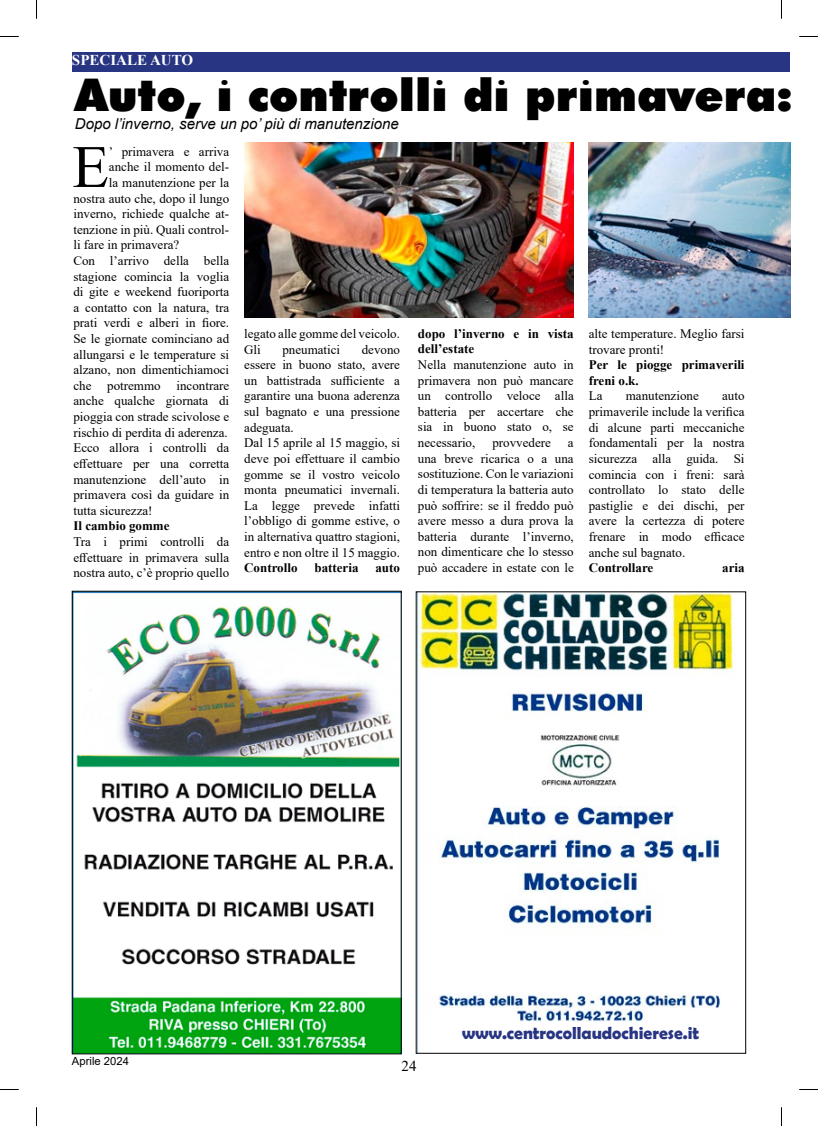
<style>
.page{position:relative;width:818px;height:1126px;background:#fff}
.page>*{position:absolute;margin:0;border:0;box-sizing:border-box;transform-origin:0 0}
.t1{font:60.12px "Times New Roman";color:#000}
.t2{font:900 45px "Futura";color:#000}
.t3{font:700 17.5px "Berlin Sans FB Demi";color:#283583}
.t4{font:italic 15px "Arial";color:#000}
.t5{font:700 15px "Times New Roman";color:#fff}
.t6{font:15px "Times New Roman";color:#000}
.t7{font:13px/15.6px "Times New Roman";color:#000;text-align:justify}
.t8{font:700 13px/15.6px "Times New Roman";color:#000}
.t9{font:11.25px "Arial";color:#000}
</style>
<div class="page">
<div style="left:781px;top:53px;width:8px;height:19px;background:#283583"></div>
<img style="left:588px;top:143px;width:201px;height:174px">
<div style="left:72px;top:53px;width:709px;height:19px;background:#283583"></div>
<img style="left:74px;top:593px;width:325px;height:458px">
<div style="left:72px;top:591px;width:329px;height:462px;border:1px solid #000"></div>
<img style="left:417px;top:593px;width:317px;height:458px">
<div style="left:452px;top:1022px;width:251px;height:25px;background:#fff"></div>
<img style="left:244px;top:143px;width:329px;height:174px">
<svg style="left:0;top:36px;width:19px;height:1px"></svg>
<svg style="left:799px;top:36px;width:18px;height:1px"></svg>
<svg style="left:0;top:1089px;width:19px;height:1px"></svg>
<svg style="left:799px;top:1089px;width:18px;height:1px"></svg>
<svg style="left:36px;top:0;width:1px;height:19px"></svg>
<svg style="left:36px;top:1107px;width:1px;height:18px"></svg>
<p class="t5" style="left:72px;top:49px;width:123px">SPECIALE AUTO</p>
<h2 class="t2" style="left:75px;top:63px;width:719px">Auto, i controlli di primavera:</h2>
<p class="t4" style="left:75px;top:114px;width:325px">Dopo l’inverno, serve un po’ più di manutenzione</p>
<h1 class="t1" style="left:72px;top:124px;width:38px">E</h1>
<p class="t7" style="left:109px;top:143px;width:122px">’ primavera e arriva</p>
<p class="t7" style="left:109px;top:159px;width:122px">anche il momento del-</p>
<p class="t7" style="left:109px;top:174px;width:122px">la manutenzione per la</p>
<p class="t7" style="left:73px;top:190px;width:157px">nostra auto che, dopo il lungo</p>
<p class="t7" style="left:73px;top:205px;width:157px">inverno, richiede qualche at-</p>
<p class="t7" style="left:73px;top:221px;width:157px">tenzione in più. Quali control-</p>
<p class="t7" style="left:73px;top:237px;width:107px">li fare in primavera?</p>
<p class="t7" style="left:73px;top:252px;width:157px">Con l’arrivo della bella</p>
<p class="t7" style="left:73px;top:268px;width:157px">stagione comincia la voglia</p>
<p class="t7" style="left:73px;top:283px;width:157px">di gite e weekend fuoriporta</p>
<p class="t7" style="left:73px;top:299px;width:157px">a contatto con la natura, tra</p>
<p class="t7" style="left:73px;top:315px;width:157px">prati verdi e alberi in fiore.</p>
<p class="t7" style="left:73px;top:330px;width:157px">Se le giornate cominciano ad</p>
<p class="t7" style="left:73px;top:346px;width:157px">allungarsi e le temperature si</p>
<p class="t7" style="left:73px;top:361px;width:157px">alzano, non dimentichiamoci</p>
<p class="t7" style="left:73px;top:377px;width:157px">che potremmo incontrare</p>
<p class="t7" style="left:73px;top:393px;width:157px">anche qualche giornata di</p>
<p class="t7" style="left:73px;top:408px;width:157px">pioggia con strade scivolose e</p>
<p class="t7" style="left:73px;top:424px;width:156px">rischio di perdita di aderenza.</p>
<p class="t7" style="left:73px;top:439px;width:157px">Ecco allora i controlli da</p>
<p class="t7" style="left:73px;top:455px;width:157px">effettuare per una corretta</p>
<p class="t7" style="left:73px;top:471px;width:157px">manutenzione dell’auto in</p>
<p class="t7" style="left:73px;top:486px;width:157px">primavera così da guidare in</p>
<p class="t7" style="left:73px;top:502px;width:81px">tutta sicurezza!</p>
<p class="t8" style="left:73px;top:517px;width:98px">Il cambio gomme</p>
<p class="t7" style="left:73px;top:533px;width:157px">Tra i primi controlli da effettuare in primavera sulla nostra auto, c’è proprio quello</p>
<p class="t7" style="left:244px;top:325px;width:157px">legato alle gomme del veicolo.<br>Gli</p>
<p class="t7" style="left:244px;top:341px;width:157px;text-align:left;text-indent:117px">devono essere in buono stato, avere un battistrada sufficiente a garantire una buona aderenza sul bagnato e una pressione adeguata.<br>Dal 15 aprile al 15 maggio, si deve poi effettuare il cambio gomme se il vostro veicolo monta pneumatici invernali.<br>La legge prevede infatti l’obbligo di gomme estive, o in alternativa quattro stagioni, entro e non oltre il 15 maggio.</p>
<p class="t8" style="left:244px;top:559px;width:55px">Controllo</p>
<p class="t8" style="left:314px;top:559px;width:46px">batteria</p>
<p class="t8" style="left:375px;top:559px;width:26px">auto</p>
<p class="t7" style="left:282px;top:341px;width:59px">pneumatici</p>
<p class="t8" style="left:417px;top:325px;width:157px">dopo l’inverno e in vista dell’estate</p>
<p class="t7" style="left:417px;top:356px;width:157px">Nella manutenzione auto in primavera non può mancare un controllo veloce alla batteria per accertare che sia in buono stato o, se necessario,</p>
<p class="t7" style="left:492px;top:434px;width:60px">provvedere</p>
<p class="t7" style="left:417px;top:434px;width:157px;text-indent:150px">a una breve ricarica o a una sostituzione. Con le variazioni di temperatura la batteria auto può soffrire: se il freddo può avere messo a dura prova la batteria durante l’inverno, non dimenticare che lo stesso può accadere in estate con le</p>
<p class="t7" style="left:588px;top:325px;width:157px">alte temperature. Meglio farsi trovare pronti!</p>
<p class="t8" style="left:588px;top:356px;width:157px">Per le piogge primaverili freni o.k.</p>
<p class="t7" style="left:588px;top:388px;width:15px">La</p>
<p class="t7" style="left:625px;top:388px;width:74px">manutenzione</p>
<p class="t7" style="left:588px;top:388px;width:157px;text-indent:133px">auto primaverile include la verifica di alcune parti meccaniche fondamentali per la nostra sicurezza alla guida. Si comincia con i freni: sarà controllato lo stato delle pastiglie e dei dischi, per avere la certezza di potere frenare in modo efficace anche sul bagnato.</p>
<p class="t8" style="left:588px;top:559px;width:66px">Controllare</p>
<p class="t8" style="left:721px;top:559px;width:24px">aria</p>
<p class="t9" style="left:72px;top:1053px;width:58px">Aprile 2024</p>
<p class="t6" style="left:401px;top:1055px;width:16px">24</p>
<h3 class="t3" style="left:462px;top:1022px;width:238px">www.centrocollaudochierese.it</h3>
</div>
